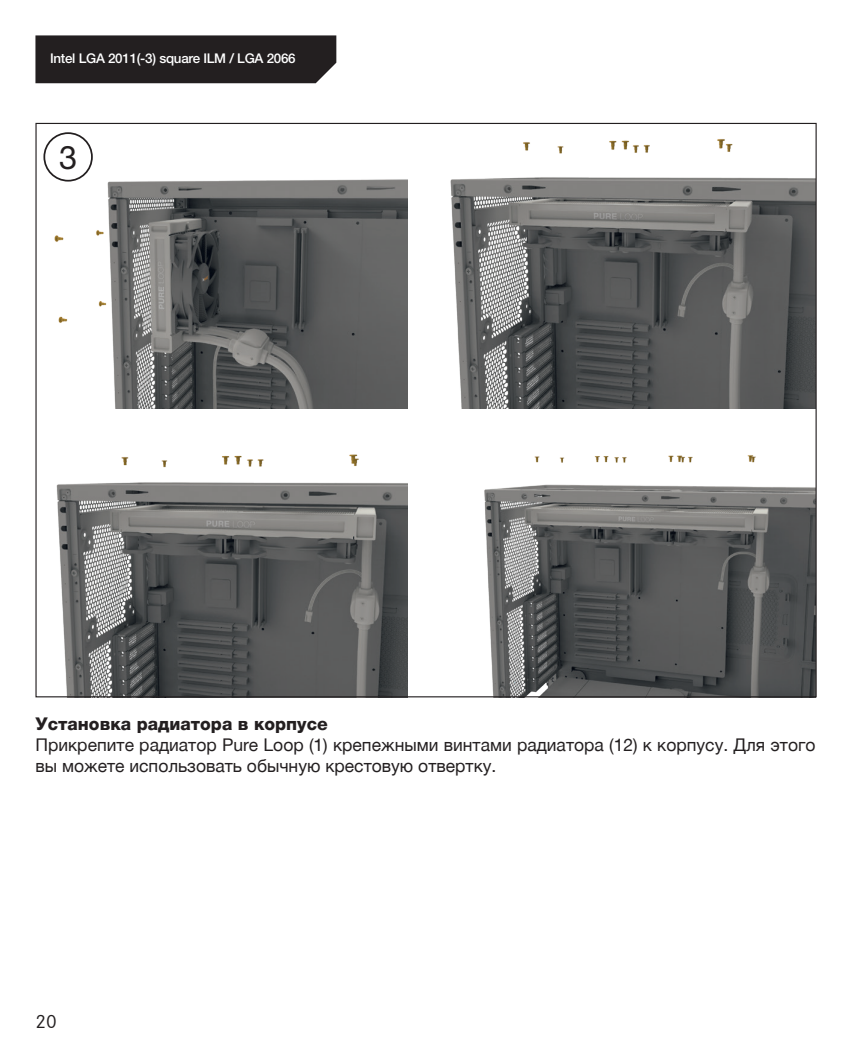
<style>
.page{position:relative;width:851px;height:1063px;background:#fff}
.page>*{position:absolute;margin:0;border:0;box-sizing:border-box;transform-origin:0 0}
.t1{font:32.5px "Helvetica Neue LT Pro";color:#231f20}
.t2{font:20px "Corporate S";color:#231f20}
.t3{font:17.5px/21px "Helvetica Neue LTCYR";color:#231f20}
.t4{font:800 17.5px "Helvetica Neue LTCYR";color:#231f20}
.t5{font:500 13.5px "Helvetica Neue LT Pro";letter-spacing:-.02em;color:#fff}
</style>
<div class="page">
<div style="left:35px;top:35px;width:301px;height:48px;background:#231f20"></div>
<img style="left:46px;top:136px;width:361px;height:272px">
<img style="left:450px;top:139px;width:364px;height:269px">
<img style="left:56px;top:454px;width:351px;height:241px">
<img style="left:484px;top:455px;width:330px;height:240px">
<div style="left:44px;top:133px;width:48px;height:48px;background:#fff;border-radius:50%"></div>
<div style="left:43px;top:132px;width:50px;height:50px;border:2px solid #231f20;border-radius:50%"></div>
<p class="t5" style="left:50px;top:50px;width:247px">Intel LGA 2011(-3) square ILM / LGA 2066</p>
<h1 class="t1" style="left:59px;top:137px;width:20px">3</h1>
<p class="t4" style="left:35px;top:714px;width:294px">Установка радиатора в корпусе</p>
<p class="t3" style="left:35px;top:735px;width:781px">Прикрепите радиатор Pure Loop (1) крепежными винтами радиатора (12) к корпусу. Для этого вы можете использовать обычную крестовую отвертку.</p>
<p class="t2" style="left:35px;top:1010px;width:23px">20</p>
</div>
